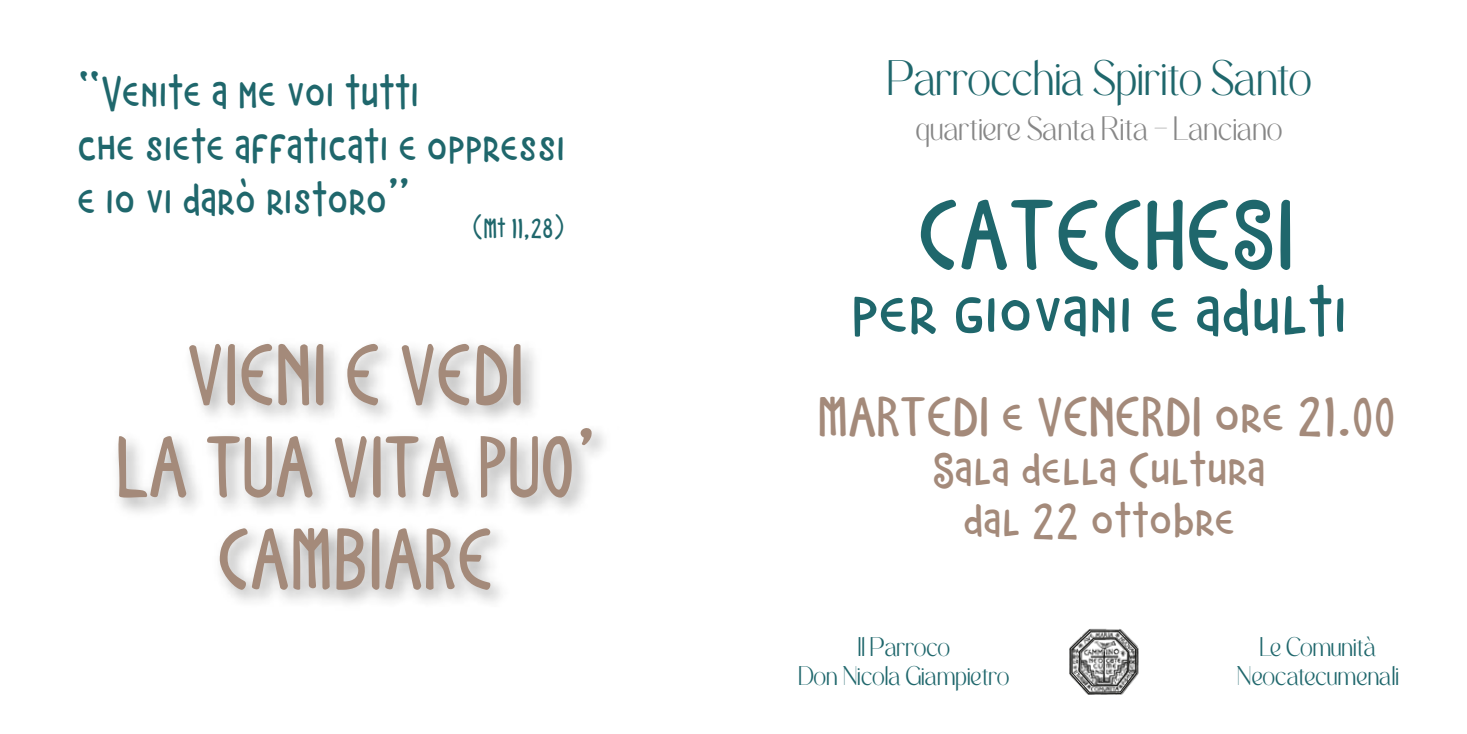
<style>
.page{position:relative;width:1467px;height:734px;background:#fff}
.page>*{position:absolute;margin:0;border:0;box-sizing:border-box;transform-origin:0 0}
.t1{font:87.75px "Neocat";color:#1f676c}
.t2{font:76.73px/92px "Neocat";color:#a48a7a;text-align:center;scale:.9 1}
.t3{font:65.25px "Neocat";color:#1f676c}
.t4{font:49.73px "Magiesta";color:#1f676c}
.t5{font:49.5px "Neocat";color:#a48a7a}
.t6{font:45px/51.8px "Neocat";color:#a48a7a;text-align:center}
.t7{font:44.55px/53.6px "Neocat";color:#1f676c;scale:.9 1}
.t8{font:33.75px "Magiesta";color:#878787}
.t9{font:27px/29.2px "Magiesta";color:#1f676c;text-align:center}
.t10{font:24.53px "Neocat";color:#1f676c;scale:.9 1}
</style>
<div class="page">
<svg style="left:1069px;top:628px;width:70px;height:67px"></svg>
<p class="t7" style="left:77px;top:63px;width:544px">“Venite a me voi tutti<br>che siete affaticati e oppressi e io vi darò ristoro”</p>
<p class="t10" style="left:473px;top:213px;width:103px">(Mt 11,28)</p>
<h2 class="t2" style="left:114px;top:322px;width:537px">VIENI E VEDI<br>LA TUA VITA PUO’<br>CAMBIARE</h2>
<p class="t4" style="left:887px;top:49px;width:427px">Parrocchia Spirito Santo</p>
<p class="t8" style="left:916px;top:109px;width:368px">quartiere Santa Rita - Lanciano</p>
<h1 class="t1" style="left:917px;top:177px;width:379px">CATECHESI</h1>
<h3 class="t3" style="left:851px;top:270px;width:499px">per giovani e adulti</h3>
<p class="t5" style="left:817px;top:384px;width:580px">MARTEDI e VENERDI ore 21.00</p>
<p class="t6" style="left:933px;top:440px;width:334px">Sala della Cultura dal 22 ottobre</p>
<p class="t9" style="left:798px;top:631px;width:213px">Il Parroco<br>Don Nicola Giampietro</p>
<p class="t9" style="left:1236px;top:631px;width:164px">Le Comunità<br>Neocatecumenali</p>
</div>
